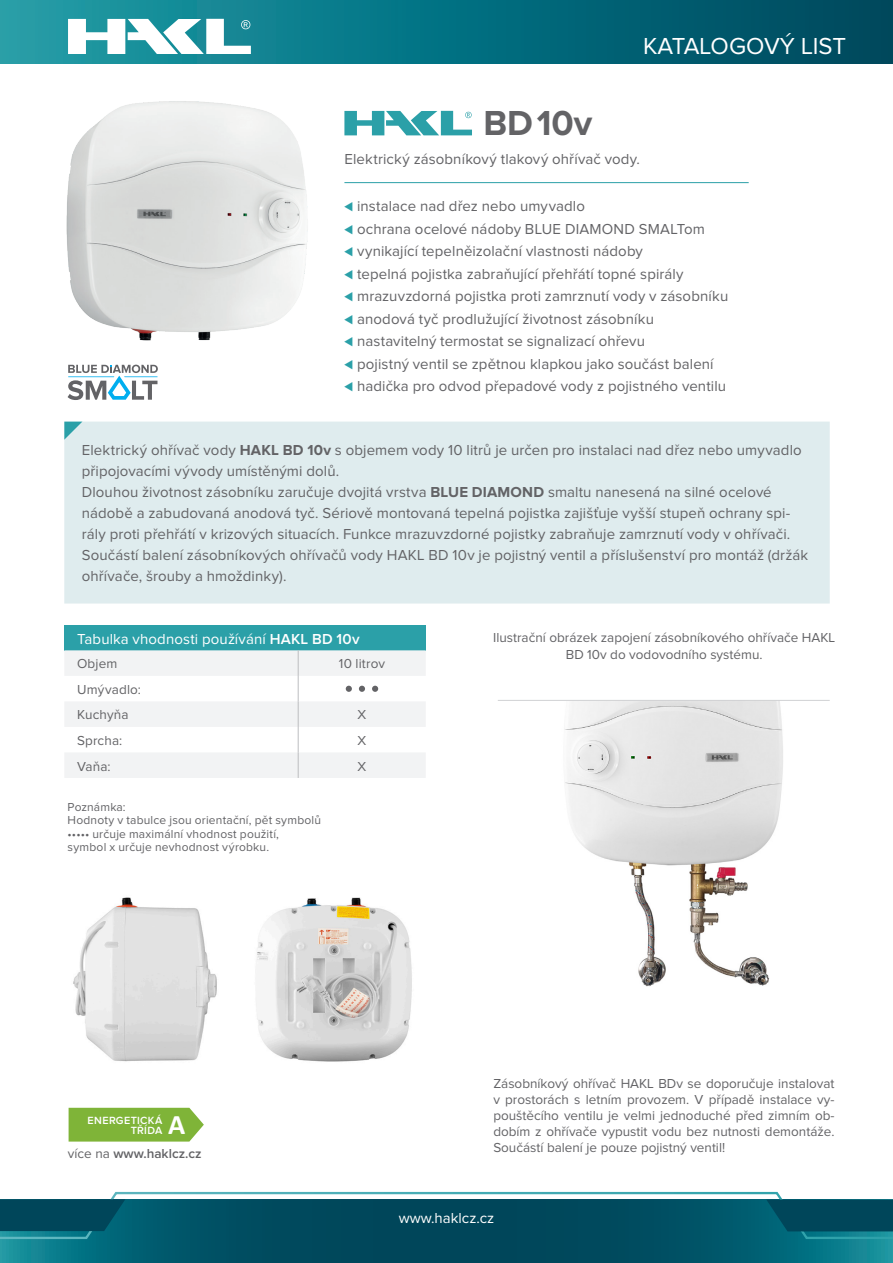
<style>
.page{position:relative;width:893px;height:1263px;background:#fff}
.page>*{position:absolute;margin:0;border:0;box-sizing:border-box;transform-origin:0 0}
.t1{font:700 36px "Proxima Nova";color:#636366}
.t2{font:700 28.35px "Calibri";color:#fff}
.t3{font:24px "Proxima Nova";color:#fff}
.t4{font:15px/22.5px "Proxima Nova";letter-spacing:.005em;color:#636366}
.t5{font:15px "Proxima Nova";letter-spacing:.005em;color:#fff}
.t6{font:13.5px/16.2px "Proxima Nova";color:#636366;text-align:center}
.t7{font:600 13.5px "Proxima Nova";color:#636366}
.t8{font:12px/13.5px "Proxima Nova";letter-spacing:.015em;color:#636366}
.t9{font:600 10.8px "Proxima Nova";letter-spacing:.03em;color:#fff}
.s1{color:#2ba0a8}
.s2{font-weight:700}
.s3{font-weight:600}
.s4{font-weight:400}
</style>
<div class="page">
<div style="left:0;top:0;width:893px;height:64px;background:linear-gradient(to right,#1e9ea8,#00465c)"></div>
<svg style="left:0;top:1240px;width:893px;height:23px;background:#035a6c"></svg>
<svg style="left:0;top:1191px;width:893px;height:49px;background:#246979"></svg>
<svg style="left:68px;top:19px;width:183px;height:35px"></svg>
<img style="left:66px;top:101px;width:242px;height:240px">
<div style="left:64px;top:422px;width:766px;height:181px;background:#dfecee"></div>
<svg style="left:64px;top:422px;width:18px;height:18px"></svg>
<svg style="left:344px;top:111px;width:128px;height:24px"></svg>
<hr style="left:344px;top:182px;width:405px;height:1px;background:#2ba0a8">
<div style="left:69px;top:1108px;width:135px;height:33px;background:#7fb438"></div>
<svg style="left:68px;top:365px;width:90px;height:35px"></svg>
<img style="left:256px;top:897px;width:156px;height:165px">
<img style="left:73px;top:897px;width:144px;height:165px">
<div style="left:64px;top:625px;width:362px;height:25px;background:#2ba0a8"></div>
<svg style="left:64px;top:650px;width:362px;height:128px;fill:#f2f3f4"></svg>
<svg style="left:298px;top:650px;width:1px;height:128px"></svg>
<svg style="left:346px;top:686px;width:6px;height:6px"></svg>
<svg style="left:359px;top:686px;width:6px;height:6px"></svg>
<svg style="left:372px;top:686px;width:6px;height:6px"></svg>
<img style="left:564px;top:701px;width:219px;height:286px">
<hr style="left:498px;top:700px;width:332px;height:1px;background:#d1d2d4">
<h3 class="t3" style="left:643px;top:35px;width:205px">KATALOGOVÝ LIST</h3>
<p class="t1" style="left:483px;top:103px;width:110px">BD10v</p>
<p class="t4" style="left:344px;top:148px;width:297px">Elektrický zásobníkový tlakový ohřívač vody.</p>
<p class="t4" style="left:344px;top:195px;width:385px"><span class="s1">⊳</span> instalace nad dřez nebo umyvadlo<br><span class="s1">⊳</span> ochrana ocelové nádoby BLUE DIAMOND SMALTom<br><span class="s1">⊳</span> vynikající tepelněizolační vlastnosti nádoby<br><span class="s1">⊳</span> tepelná pojistka zabraňující přehřátí topné spirály<br><span class="s1">⊳</span> mrazuvzdorná pojistka proti zamrznutí vody v zásobníku <span class="s1">⊳</span> anodová tyč prodlužující životnost zásobníku<br><span class="s1">⊳</span> nastavitelný termostat se signalizací ohřevu<br><span class="s1">⊳</span> pojistný ventil se zpětnou klapkou jako součást balení<br><span class="s1">⊳</span> hadička pro odvod přepadové vody z pojistného ventilu</p>
<p class="t4" style="left:82px;top:440px;width:728px;line-height:21px">Elektrický ohřívač vody <span class="s2">HAKL BD 10v</span> s objemem vody 10 litrů je určen pro instalaci nad dřez nebo umyvadlo připojovacími vývody umístěnými dolů.<br>Dlouhou životnost zásobníku zaručuje dvojitá vrstva <span class="s2">BLUE DIAMOND</span> smaltu nanesená na silné ocelové nádobě a zabudovaná anodová tyč. Sériově montovaná tepelná pojistka zajišťuje vyšší stupeň ochrany spi&shy;rály proti přehřátí v krizových situacích. Funkce mrazuvzdorné pojistky zabraňuje zamrznutí vody v ohřívači.<br>Součástí balení zásobníkových ohřívačů vody HAKL BD 10v je pojistný ventil a příslušenství pro montáž (držák ohřívače, šrouby a hmoždinky).</p>
<p class="t5" style="left:77px;top:632px;width:284px">Tabulka vhodnosti používání <span class="s3">HAKL BD 10v</span></p>
<p class="t6" style="left:77px;top:656px;width:42px">Objem</p>
<p class="t6" style="left:339px;top:656px;width:48px">10 litrov</p>
<p class="t6" style="left:77px;top:682px;width:65px">Umývadlo:</p>
<p class="t6" style="left:77px;top:707px;width:53px">Kuchyňa</p>
<p class="t6" style="left:358px;top:707px;width:10px">X</p>
<p class="t6" style="left:77px;top:733px;width:47px">Sprcha:</p>
<p class="t6" style="left:358px;top:733px;width:10px">X</p>
<p class="t6" style="left:77px;top:758px;width:35px">Vaňa:</p>
<p class="t6" style="left:358px;top:758px;width:10px">X</p>
<p class="t8" style="left:68px;top:801px;width:255px">Poznámka:<br>Hodnoty v tabulce jsou orientační, pět symbolů</p>
<p class="t8" style="left:68px;top:828px;width:213px">••••• určuje maximální vhodnost použití, symbol x určuje nevhodnost výrobku.</p>
<p class="t6" style="left:493px;top:630px;width:343px">Ilustrační obrázek zapojení zásobníkového ohřívače HAKL<br>BD 10v do vodovodního systému.</p>
<p class="t9" style="left:88px;top:1114px;width:76px">ENERGETICKÁ</p>
<p class="t9" style="left:131px;top:1124px;width:33px">TŘÍDA</p>
<p class="t2" style="left:168px;top:1105px;width:19px">A</p>
<p class="t7" style="left:68px;top:1145px;width:135px"><span class="s4">více na</span> www.haklcz.cz</p>
<p class="t6" style="left:493px;top:1075px;width:343px;text-align:justify">Zásobníkový ohřívač HAKL BDv se doporučuje instalovat v prostorách s letním provozem. V případě instalace vy&shy;pouštěcího ventilu je velmi jednoduché před zimním ob&shy;dobím z ohřívače vypustit vodu bez nutnosti demontáže.<br>Součástí balení je pouze pojistný ventil!</p>
<p class="t5" style="left:399px;top:1211px;width:97px">www.haklcz.cz</p>
</div>
